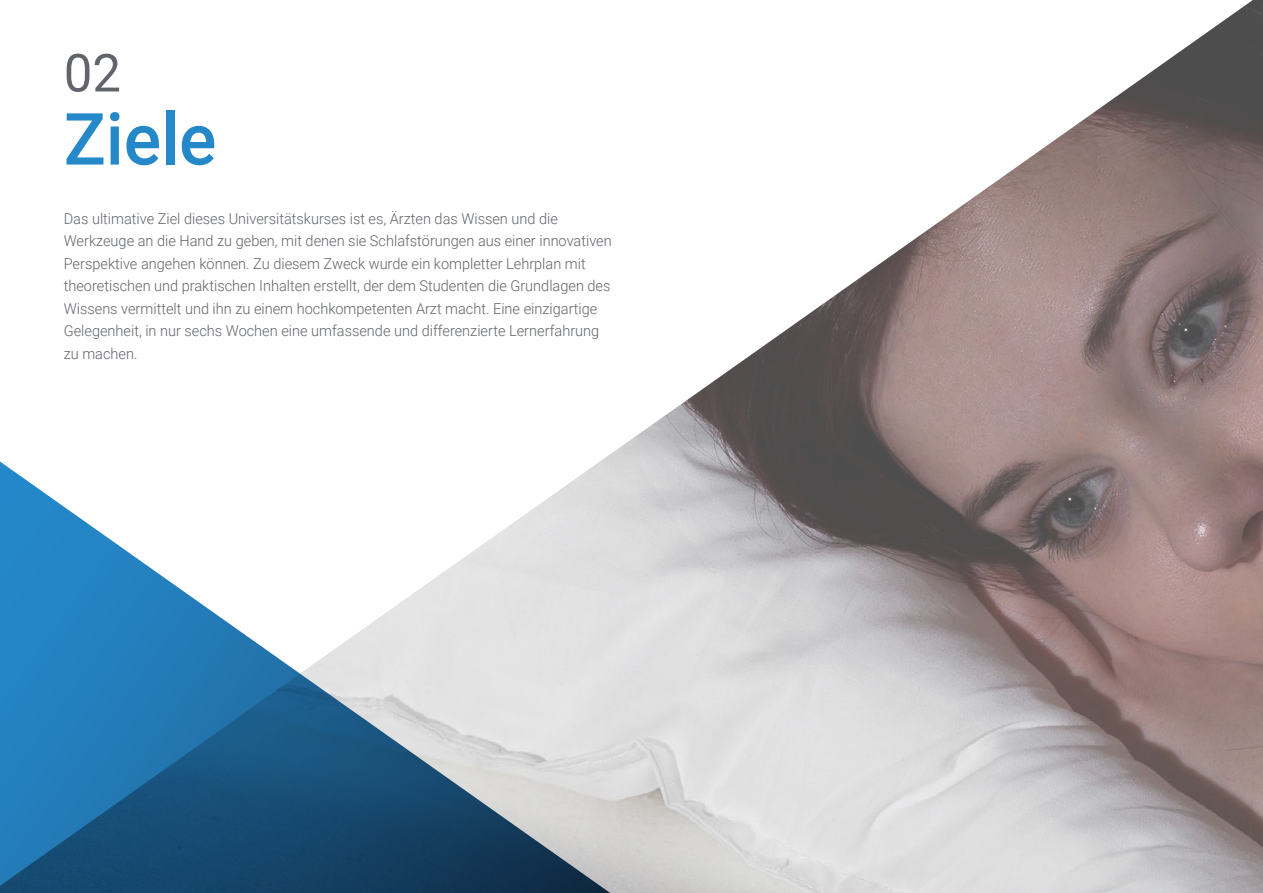
<style>
.page{position:relative;width:1263px;height:893px;background:#fff}
.page>*{position:absolute;margin:0;border:0;box-sizing:border-box;transform-origin:0 0}
.t1{font:500 72px "Roboto";color:#2488c9}
.t2{font:52.5px "Roboto";color:#61646a}
.t3{font:300 15px/22.5px "Roboto";color:#61646a}
</style>
<div class="page">
<img style="left:622px;top:0;width:641px;height:893px">
<svg style="left:0;top:446px;width:640px;height:447px"></svg>
<h2 class="t2" style="left:64px;top:36px;width:59px">02</h2>
<h1 class="t1" style="left:64px;top:89px;width:154px">Ziele</h1>
<p class="t3" style="left:64px;top:207px;width:549px">Das ultimative Ziel dieses Universitätskurses ist es, Ärzten das Wissen und die Werkzeuge an die Hand zu geben, mit denen sie Schlafstörungen aus einer innovativen Perspektive angehen können. Zu diesem Zweck wurde ein kompletter Lehrplan mit theoretischen und praktischen Inhalten erstellt, der dem Studenten die Grundlagen des Wissens vermittelt und ihn zu einem hochkompetenten Arzt macht. Eine einzigartige Gelegenheit, in nur sechs Wochen eine umfassende und differenzierte Lernerfahrung zu machen.</p>
</div>
